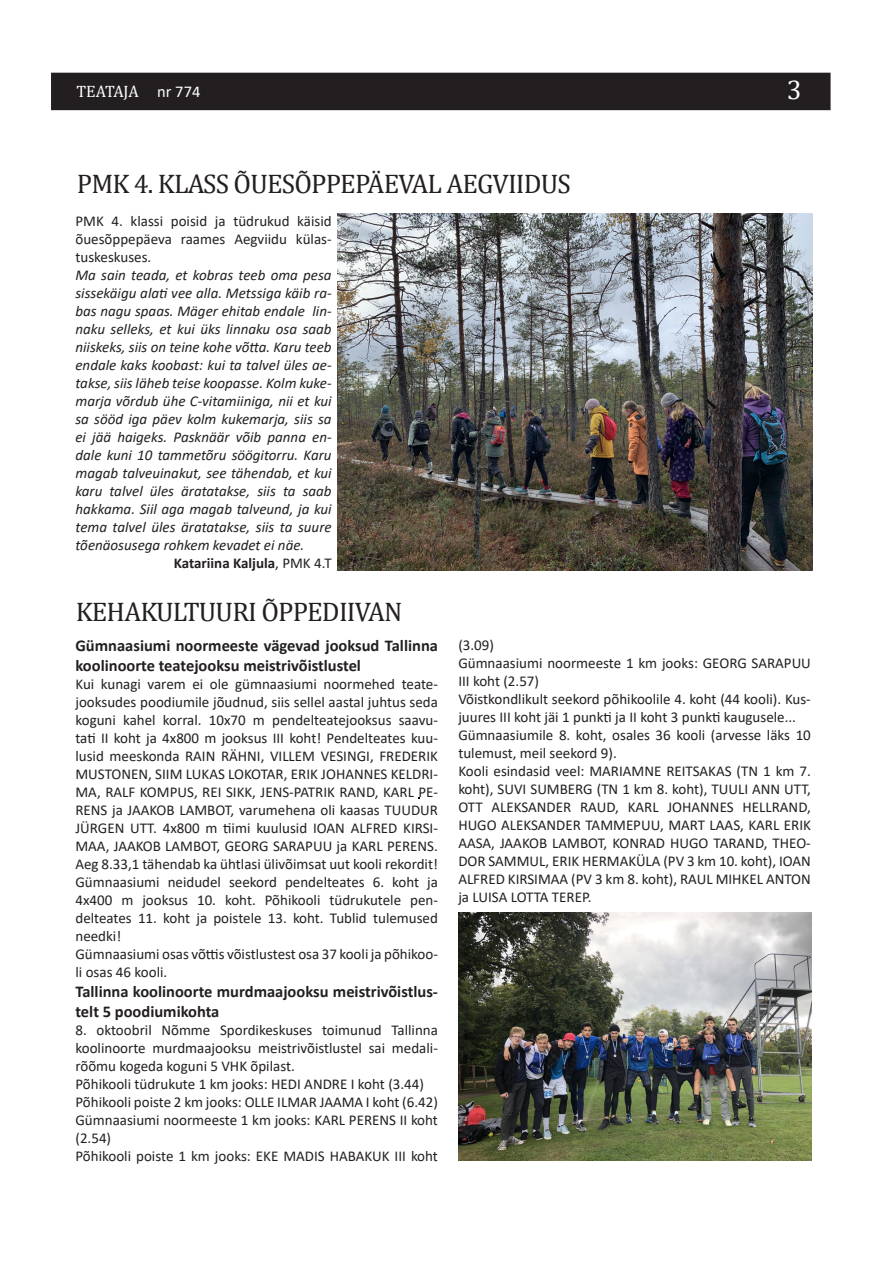
<style>
.page{position:relative;width:893px;height:1263px;background:#fff}
.page>*{position:absolute;margin:0;border:0;box-sizing:border-box;transform-origin:0 0}
.t1{font:27px "Cambria";letter-spacing:-.03em;color:#231f20}
.t2{font:27px "Cambria";color:#fff}
.t3{font:700 16.5px/19.8px "Calibri";color:#231f20}
.t4{font:16.5px "Cambria";letter-spacing:-.015em;color:#fff}
.t5{font:15px/18px "Calibri";color:#231f20;text-align:justify}
.t6{font:italic 15px/18px "Calibri";color:#231f20;text-align:justify}
.t7{font:700 15px "Calibri";color:#231f20}
.s1{font-family:"Calibri"}
.s2{font-weight:400}
</style>
<div class="page">
<div style="left:51px;top:73px;width:780px;height:37px;background:#231f20"></div>
<img style="left:338px;top:214px;width:475px;height:356px">
<img style="left:458px;top:912px;width:353px;height:249px">
<p class="t4" style="left:77px;top:82px;width:125px">TEATAJA <span class="s1">nr 774</span></p>
<p class="t2" style="left:787px;top:74px;width:16px">3</p>
<p class="t1" style="left:77px;top:168px;width:496px">PMK 4. KLASS ÕUESÕPPEPÄEVAL AEGVIIDUS</p>
<p class="t5" style="left:75px;top:211px;width:258px">PMK 4. klassi poisid ja tüdrukud käisid õuesõppepäeva raames Aegviidu külas&shy;tuskeskuses.</p>
<p class="t6" style="left:75px;top:265px;width:258px">Ma sain teada, et kobras teeb oma pesa sissekäigu alati vee alla. Metssiga käib ra&shy;bas nagu spaas. Mäger ehitab endale lin&shy;naku selleks, et kui üks linnaku osa saab niiskeks, siis on teine kohe võtta. Karu teeb endale kaks koobast: kui ta talvel üles ae&shy;takse, siis läheb teise koopasse. Kolm kuke&shy;marja võrdub ühe C-vitamiiniga, nii et kui sa sööd iga päev kolm kukemarja, siis sa ei jää haigeks. Pasknäär võib panna en&shy;dale kuni 10 tammetõru söögitorru. Karu magab talveuinakut, see tähendab, et kui karu talvel üles äratatakse, siis ta saab hakkama. Siil aga magab talveund, ja kui tema talvel üles äratatakse, siis ta suure tõenäosusega rohkem kevadet ei näe.</p>
<p class="t7" style="left:174px;top:552px;width:159px">Katariina Kaljula<span class="s2">, PMK 4.T</span></p>
<p class="t1" style="left:76px;top:596px;width:328px">KEHAKULTUURI ÕPPEDIIVAN</p>
<p class="t3" style="left:75px;top:636px;width:364px">Gümnaasiumi noormeeste vägevad jooksud Tallinna koolinoorte teatejooksu meistrivõistlustel</p>
<p class="t5" style="left:75px;top:675px;width:364px">Kui kunagi varem ei ole gümnaasiumi noormehed teate&shy;jooksudes poodiumile jõudnud, siis sellel aastal juhtus seda koguni kahel korral. 10x70 m pendelteatejooksus saavu&shy;tati II koht ja 4x800 m jooksus III koht! Pendelteates kuu&shy;lusid meeskonda RAIN RÄHNI, VILLEM VESINGI, FREDERIK MUSTONEN, SIIM LUKAS LOKOTAR, ERIK JOHANNES KELDRI-MA, RALF KOMPUS, REI SIKK, JENS-PATRIK RAND, KARL PE-RENS ja JAAKOB LAMBOT, varumehena oli kaasas TUUDUR JÜRGEN UTT. 4x800 m tiimi kuulusid IOAN ALFRED KIRSI-MAA, JAAKOB LAMBOT, GEORG SARAPUU ja KARL PERENS.<br>Aeg 8.33,1 tähendab ka ühtlasi ülivõimsat uut kooli rekordit!</p>
<p class="t5" style="left:75px;top:873px;width:364px">Gümnaasiumi neidudel seekord pendelteates 6. koht ja 4x400 m jooksus 10. koht. Põhikooli tüdrukutele pen&shy;delteates 11. koht ja poistele 13. koht. Tublid tulemused needki!</p>
<p class="t5" style="left:75px;top:945px;width:364px">Gümnaasiumi osas võttis võistlustest osa 37 kooli ja põhikoo&shy;li osas 46 kooli.</p>
<p class="t3" style="left:75px;top:981px;width:364px">Tallinna koolinoorte murdmaajooksu meistrivõistlus&shy;telt 5 poodiumikohta</p>
<p class="t5" style="left:75px;top:1020px;width:364px">8. oktoobril Nõmme Spordikeskuses toimunud Tallinna koolinoorte murdmaajooksu meistrivõistlustel sai medali&shy;rõõmu kogeda koguni 5 VHK õpilast.</p>
<p class="t5" style="left:75px;top:1074px;width:350px">Põhikooli tüdrukute 1 km jooks: HEDI ANDRE I koht (3.44)</p>
<p class="t5" style="left:75px;top:1092px;width:364px">Põhikooli poiste 2 km jooks: OLLE ILMAR JAAMA I koht (6.42)</p>
<p class="t5" style="left:75px;top:1110px;width:364px">Gümnaasiumi noormeeste 1 km jooks: KARL PERENS II koht (2.54)</p>
<p class="t5" style="left:75px;top:1146px;width:364px">Põhikooli poiste 1 km jooks: EKE MADIS HABAKUK III koht</p>
<p class="t5" style="left:458px;top:636px;width:37px">(3.09)</p>
<p class="t5" style="left:458px;top:654px;width:354px">Gümnaasiumi noormeeste 1 km jooks: GEORG SARAPUU<br>III koht (2.57)</p>
<p class="t5" style="left:458px;top:690px;width:354px">Võistkondlikult seekord põhikoolile 4. koht (44 kooli). Kus&shy;juures III koht jäi 1 punkti ja II koht 3 punkti kaugusele...</p>
<p class="t5" style="left:458px;top:726px;width:354px">Gümnaasiumile 8. koht, osales 36 kooli (arvesse läks 10 tulemust, meil seekord 9).</p>
<p class="t5" style="left:458px;top:762px;width:354px">Kooli esindasid veel: MARIAMNE REITSAKAS (TN 1 km 7. koht), SUVI SUMBERG (TN 1 km 8. koht), TUULI ANN UTT, OTT ALEKSANDER RAUD, KARL JOHANNES HELLRAND, HUGO ALEKSANDER TAMMEPUU, MART LAAS, KARL ERIK AASA, JAAKOB LAMBOT, KONRAD HUGO TARAND, THEO-DOR SAMMUL, ERIK HERMAKÜLA (PV 3 km 10. koht), IOAN ALFRED KIRSIMAA (PV 3 km 8. koht), RAUL MIHKEL ANTON ja LUISA LOTTA TEREP.</p>
</div>
